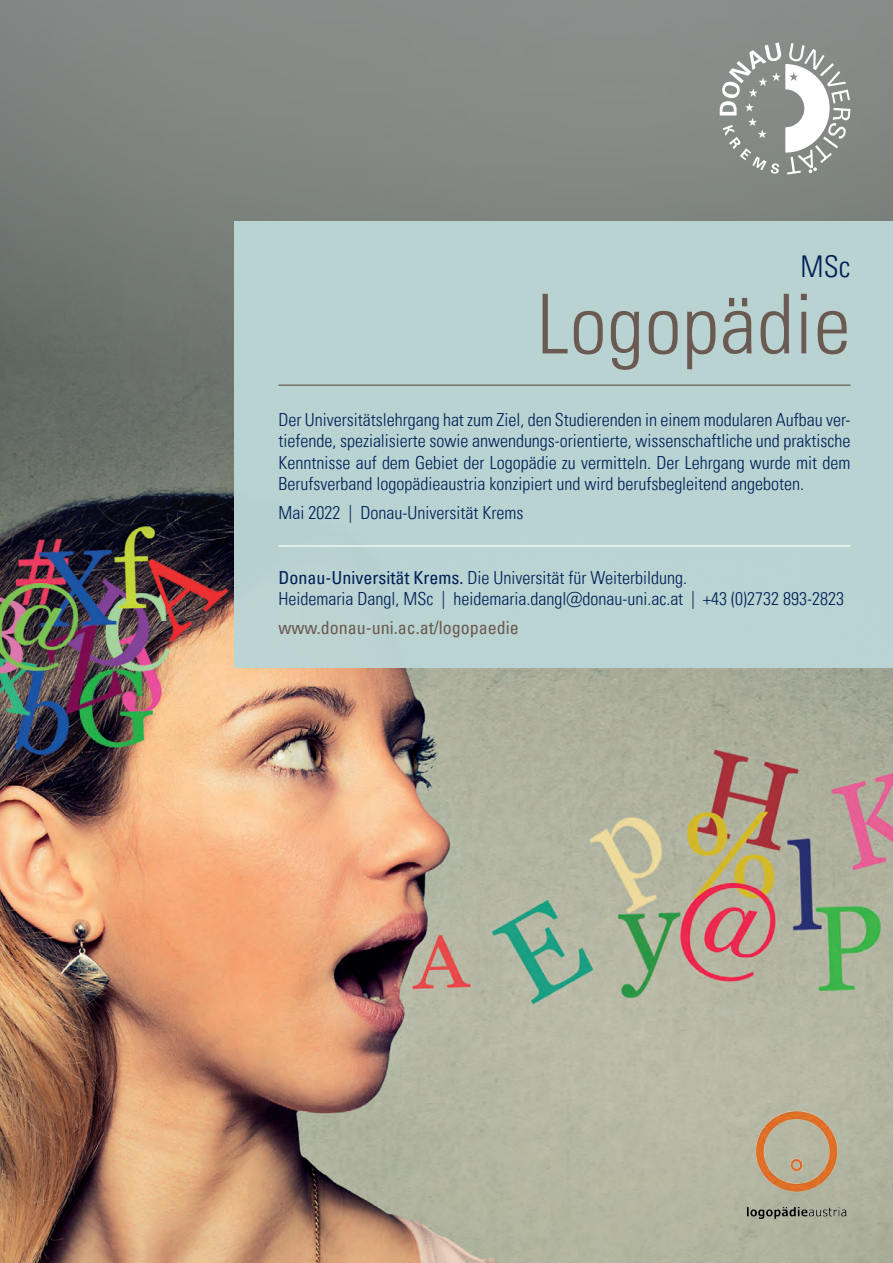
<style>
.page{position:relative;width:893px;height:1263px;background:#fff}
.page>*{position:absolute;margin:0;border:0;box-sizing:border-box;transform-origin:0 0}
.t1{font:300 condensed 82.5px "Univers LT Pro";letter-spacing:.01em;color:#6b5a51}
.t2{font:300 condensed 30px "Univers LT Pro";color:#001f56}
.t3{font:300 condensed 18px/21.6px "Univers LT Pro";color:#001f56}
.t4{font:condensed 18px "Univers LT Pro";color:#6b5a51}
.s1{font-weight:400}
</style>
<div class="page">
<img style="left:0;top:547px;width:893px;height:716px">
<svg style="left:0;top:0;width:893px;height:547px;fill:#818681"></svg>
<div style="left:234px;top:221px;width:659px;height:447px;background:#bbd5d5"></div>
<svg style="left:720px;top:43px;width:130px;height:132px"></svg>
<hr style="left:279px;top:385px;width:571px;height:1px;background:#6b5a51">
<hr style="left:279px;top:545px;width:571px;height:2px;background:#fff">
<img style="left:734px;top:1098px;width:116px;height:120px">
<h2 class="t2" style="left:800px;top:246px;width:52px">MSc</h2>
<h1 class="t1" style="left:537px;top:268px;width:315px">Logopädie</h1>
<p class="t3" style="left:279px;top:407px;width:573px;text-align:justify">Der Universitätslehrgang hat zum Ziel, den Studierenden in einem modularen Aufbau ver&shy;tiefende, spezialisierte sowie anwendungs-orientierte, wissenschaftliche und praktische Kenntnisse auf dem Gebiet der Logopädie zu vermitteln. Der Lehrgang wurde mit dem Berufsverband logopädieaustria konzipiert und wird berufsbegleitend angeboten.</p>
<p class="t3" style="left:279px;top:501px;width:246px">Mai 2022 | Donau-Universität Krems</p>
<p class="t3" style="left:279px;top:566px;width:567px"><span class="s1">Donau-Universität Krems.</span> Die Universität für Weiterbildung.<br>Heidemaria Dangl, MSc | heidemaria.dangl@donau-uni.ac.at | +43 (0)2732 893-2823</p>
<p class="t4" style="left:279px;top:616px;width:242px">www.donau-uni.ac.at/logopaedie</p>
</div>
